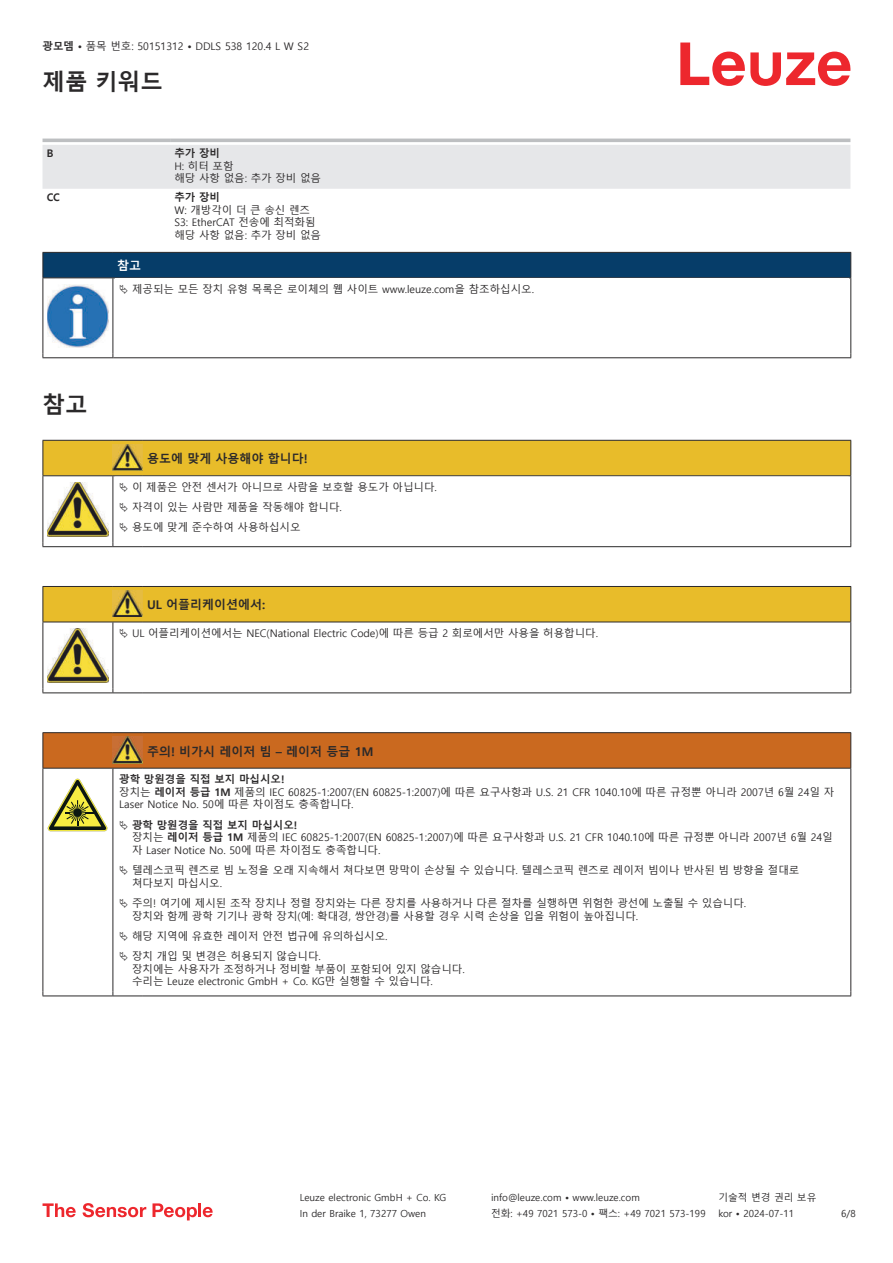
<style>
.page{position:relative;width:893px;height:1263px;background:#fff}
.page>*{position:absolute;margin:0;border:0;box-sizing:border-box;transform-origin:0 0}
.t1{font:700 22.5px "Malgun Gothic";color:#2b292a}
.t2{font:700 12px "Malgun Gothic";color:#2b292a}
.t3{font:700 12px "Malgun Gothic";color:#fff}
.t4{font:10.5px/12.6px "Malgun Gothic";color:#2b292a}
.t5{font:700 10.5px "Malgun Gothic";color:#2b292a}
.t6{font:9.75px "Malgun Gothic";color:#2b292a}
.s1{font-weight:700}
</style>
<div class="page">
<svg style="left:680px;top:43px;width:170px;height:43px"></svg>
<svg style="left:43px;top:138px;width:807px;height:1px"></svg>
<div style="left:43px;top:145px;width:807px;height:44px;background:#e6e7e9"></div>
<hr style="left:43px;top:139px;width:127px;height:3px;background:#bdbfc1">
<hr style="left:170px;top:139px;width:680px;height:3px;background:#bdbfc1">
<svg style="left:43px;top:1203px;width:33px;height:14px"></svg>
<svg style="left:83px;top:1203px;width:63px;height:14px"></svg>
<svg style="left:153px;top:1203px;width:44px;height:17px"></svg>
<hr style="left:198px;top:1203px;width:3px;height:14px;background:#ed272d">
<svg style="left:203px;top:1207px;width:10px;height:10px"></svg>
<div style="left:43px;top:252px;width:808px;height:26px;background:#063d69"></div>
<hr style="left:113px;top:277px;width:738px;height:1px;background:#2b292a">
<hr style="left:43px;top:278px;width:1px;height:75px;background:#2b292a">
<hr style="left:113px;top:278px;width:1px;height:75px;background:#2b292a">
<hr style="left:850px;top:278px;width:1px;height:75px;background:#2b292a">
<hr style="left:43px;top:357px;width:70px;height:1px;background:#2b292a">
<hr style="left:113px;top:357px;width:738px;height:1px;background:#2b292a">
<img style="left:47px;top:284px;width:61px;height:63px">
<hr style="left:43px;top:546px;width:70px;height:1px;background:#2b292a">
<hr style="left:113px;top:546px;width:30px;height:1px;background:#2b292a">
<hr style="left:143px;top:546px;width:708px;height:1px;background:#2b292a">
<div style="left:44px;top:587px;width:806px;height:35px;background:#e8bc2a"></div>
<hr style="left:43px;top:586px;width:70px;height:1px;background:#2b292a">
<hr style="left:43px;top:587px;width:1px;height:35px;background:#2b292a">
<hr style="left:43px;top:622px;width:70px;height:1px;background:#2b292a">
<hr style="left:113px;top:586px;width:30px;height:1px;background:#2b292a">
<hr style="left:113px;top:622px;width:30px;height:1px;background:#2b292a">
<hr style="left:143px;top:586px;width:708px;height:1px;background:#2b292a">
<hr style="left:850px;top:587px;width:1px;height:35px;background:#2b292a">
<hr style="left:143px;top:622px;width:708px;height:1px;background:#2b292a">
<hr style="left:43px;top:622px;width:1px;height:66px;background:#2b292a">
<hr style="left:113px;top:622px;width:1px;height:66px;background:#2b292a">
<hr style="left:850px;top:622px;width:1px;height:66px;background:#2b292a">
<hr style="left:43px;top:692px;width:70px;height:1px;background:#2b292a">
<hr style="left:113px;top:692px;width:30px;height:1px;background:#2b292a">
<hr style="left:143px;top:692px;width:708px;height:1px;background:#2b292a">
<img style="left:113px;top:591px;width:30px;height:26px">
<img style="left:47px;top:628px;width:61px;height:54px">
<div style="left:44px;top:733px;width:806px;height:35px;background:#ca691f"></div>
<hr style="left:43px;top:732px;width:70px;height:1px;background:#2b292a">
<hr style="left:43px;top:733px;width:1px;height:35px;background:#2b292a">
<hr style="left:43px;top:768px;width:70px;height:1px;background:#2b292a">
<hr style="left:113px;top:732px;width:30px;height:1px;background:#2b292a">
<hr style="left:113px;top:768px;width:30px;height:1px;background:#2b292a">
<hr style="left:143px;top:732px;width:708px;height:1px;background:#2b292a">
<hr style="left:850px;top:733px;width:1px;height:35px;background:#2b292a">
<hr style="left:143px;top:768px;width:708px;height:1px;background:#2b292a">
<hr style="left:43px;top:768px;width:1px;height:223px;background:#2b292a">
<hr style="left:113px;top:768px;width:1px;height:223px;background:#2b292a">
<hr style="left:850px;top:768px;width:1px;height:223px;background:#2b292a">
<hr style="left:43px;top:995px;width:70px;height:1px;background:#2b292a">
<hr style="left:113px;top:995px;width:30px;height:1px;background:#2b292a">
<hr style="left:143px;top:995px;width:708px;height:1px;background:#2b292a">
<img style="left:113px;top:737px;width:30px;height:26px">
<svg style="left:47px;top:779px;width:60px;height:52px"></svg>
<svg style="left:43px;top:440px;width:808px;height:106px"></svg>
<p class="t4" style="left:43px;top:40px;width:268px"><span class="s1">광모뎀 •</span> 품목 번호: 50151312 <span class="s1">•</span> DDLS 538 120.4 L W S2</p>
<h1 class="t1" style="left:43px;top:69px;width:122px">제품 키워드</h1>
<p class="t5" style="left:47px;top:147px;width:8px">B</p>
<p class="t5" style="left:174px;top:147px;width:47px">추가 장비</p>
<p class="t4" style="left:174px;top:160px;width:148px">H: 히터 포함<br>해당 사항 없음: 추가 장비 없음</p>
<p class="t5" style="left:47px;top:191px;width:15px">CC</p>
<p class="t5" style="left:174px;top:191px;width:47px">추가 장비</p>
<p class="t4" style="left:174px;top:204px;width:148px">W: 개방각이 더 큰 송신 렌즈<br>S3: EtherCAT 전송에 최적화됨 해당 사항 없음: 추가 장비 없음</p>
<p class="t3" style="left:117px;top:259px;width:25px">참고</p>
<p class="t4" style="left:132px;top:283px;width:403px">제공되는 모든 장치 유형 목록은 로이체의 웹 사이트 www.leuze.com을 참조하십시오.</p>
<h1 class="t1" style="left:43px;top:392px;width:46px">참고</h1>
<p class="t2" style="left:147px;top:452px;width:162px">용도에 맞게 사용해야 합니다!</p>
<p class="t4" style="left:132px;top:477px;width:306px;line-height:20.2px">이 제품은 안전 센서가 아니므로 사람을 보호할 용도가 아닙니다. 자격이 있는 사람만 제품을 작동해야 합니다.<br>용도에 맞게 준수하여 사용하십시오</p>
<p class="t2" style="left:147px;top:598px;width:120px">UL 어플리케이션에서:</p>
<p class="t4" style="left:132px;top:627px;width:467px">UL 어플리케이션에서는 NEC(National Electric Code)에 따른 등급 2 회로에서만 사용을 허용합니다.</p>
<p class="t2" style="left:147px;top:744px;width:228px">주의! 비가시 레이저 빔 – 레이저 등급 1M</p>
<p class="t4" style="left:119px;top:773px;width:716px"><span class="s1">광학 망원경을 직접 보지 마십시오!<br></span>장치는 <span class="s1">레이저 등급 1M</span> 제품의 IEC 60825-1:2007(EN 60825-1:2007)에 따른 요구사항과 U.S. 21 CFR 1040.10에 따른 규정뿐 아니라 2007년 6월 24일 자<br>Laser Notice No. 50에 따른 차이점도 충족합니다.</p>
<p class="t4" style="left:132px;top:819px;width:702px"><span class="s1">광학 망원경을 직접 보지 마십시오!<br></span>장치는 <span class="s1">레이저 등급 1M</span> 제품의 IEC 60825-1:2007(EN 60825-1:2007)에 따른 요구사항과 U.S. 21 CFR 1040.10에 따른 규정뿐 아니라 2007년 6월 24일 자 Laser Notice No. 50에 따른 차이점도 충족합니다.</p>
<p class="t4" style="left:132px;top:864px;width:669px">텔레스코픽 렌즈로 빔 노정을 오래 지속해서 쳐다보면 망막이 손상될 수 있습니다. 텔레스코픽 렌즈로 레이저 빔이나 반사된 빔 방향을 절대로 쳐다보지 마십시오.</p>
<p class="t4" style="left:132px;top:897px;width:616px">주의! 여기에 제시된 조작 장치나 정렬 장치와는 다른 장치를 사용하거나 다른 절차를 실행하면 위험한 광선에 노출될 수 있습니다. 장치와 함께 광학 기기나 광학 장치(예: 확대경, 쌍안경)를 사용할 경우 시력 손상을 입을 위험이 높아집니다.</p>
<p class="t4" style="left:132px;top:926px;width:257px;line-height:20.2px">해당 지역에 유효한 레이저 안전 법규에 유의하십시오. 장치 개입 및 변경은 허용되지 않습니다.</p>
<p class="t4" style="left:132px;top:963px;width:334px">장치에는 사용자가 조정하거나 정비할 부품이 포함되어 있지 않습니다. 수리는 Leuze electronic GmbH + Co. KG만 실행할 수 있습니다.</p>
<p class="t6" style="left:300px;top:1192px;width:148px">Leuze electronic GmbH + Co. KG</p>
<p class="t6" style="left:491px;top:1192px;width:150px">info@leuze.com • www.leuze.com</p>
<p class="t6" style="left:718px;top:1192px;width:100px">기술적 변경 권리 보유</p>
<p class="t6" style="left:300px;top:1208px;width:128px">In der Braike 1, 73277 Owen</p>
<p class="t6" style="left:491px;top:1208px;width:216px">전화: +49 7021 573-0 • 팩스: +49 7021 573-199</p>
<p class="t6" style="left:718px;top:1208px;width:77px">kor • 2024-07-11</p>
<p class="t6" style="left:841px;top:1208px;width:16px">6/8</p>
</div>
